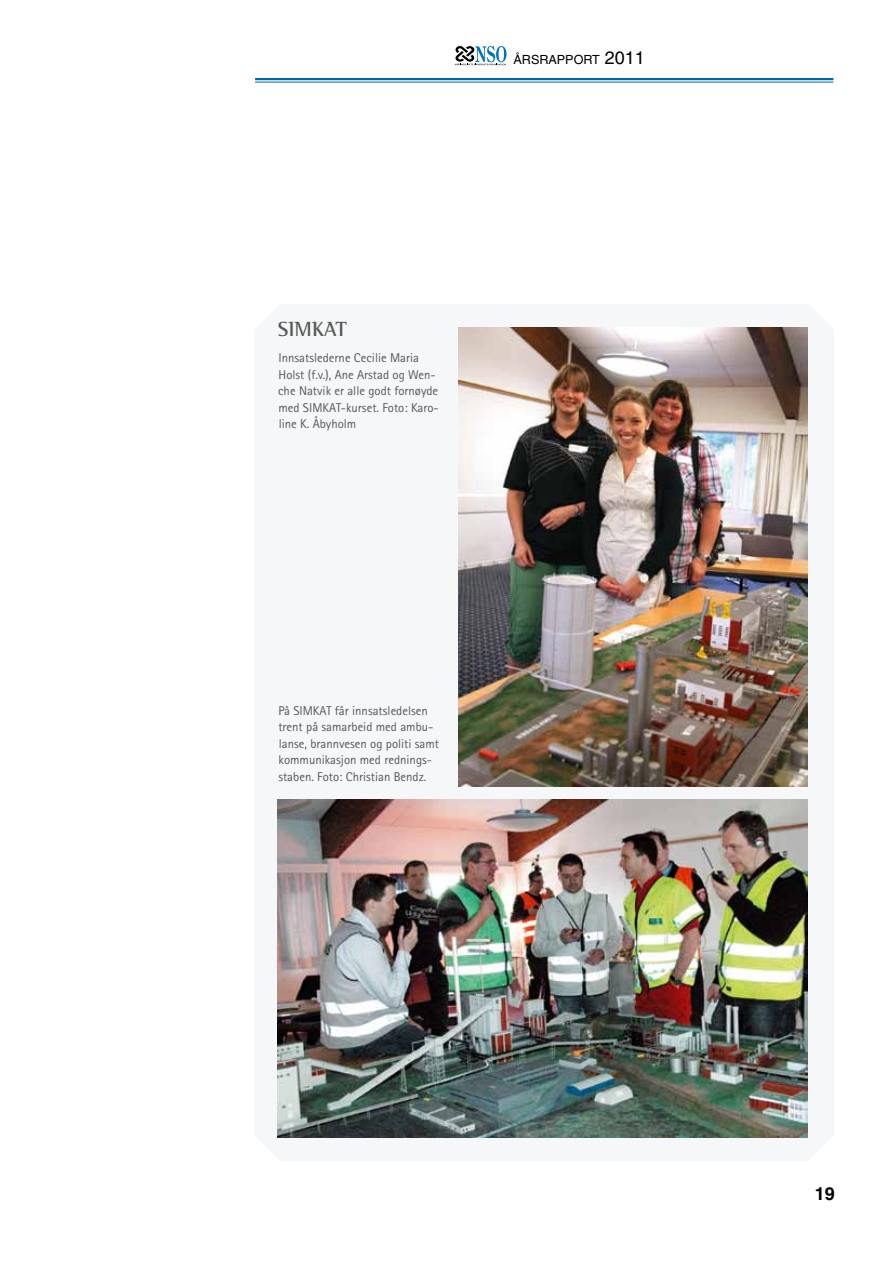
<style>
.page{position:relative;width:893px;height:1263px;background:#fff}
.page>*{position:absolute;margin:0;border:0;box-sizing:border-box;transform-origin:0 0}
.t1{font:700 21px "Rotis Semi Serif";color:#575756}
.t2{font:700 18px "Helvetica";color:#000}
.t3{font:12.75px/16.5px "Rotis Sans Serif Std";color:#575756}
.t4{font:12.6px "Helvetica";color:#000}
.s1{font-size:18px}
</style>
<div class="page">
<hr style="left:255px;top:78px;width:578px;height:2px;background:#0067a1">
<hr style="left:255px;top:82px;width:578px;height:1px;background:#0067a1">
<svg style="left:454px;top:45px;width:52px;height:20px"></svg>
<img style="left:278px;top:800px;width:530px;height:337px">
<img style="left:458px;top:327px;width:350px;height:460px">
<p class="t4" style="left:513px;top:52px;width:133px">ÅRSRAPPORT <span class="s1">2011</span></p>
<h1 class="t1" style="left:278px;top:317px;width:70px">SIMKAT</h1>
<p class="t3" style="left:278px;top:349px;width:162px">Innsatslederne Cecilie Maria<br>Holst (f.v.), Ane Arstad og Wen&shy;che Natvik er alle godt fornøyde med SIMKAT-kurset. Foto: Karo&shy;line K. Åbyholm</p>
<p class="t3" style="left:278px;top:702px;width:162px">På SIMKAT får innsatsledelsen trent på samarbeid med ambu&shy;lanse, brannvesen og politi samt kommunikasjon med rednings&shy;staben. Foto: Christian Bendz.</p>
<h2 class="t2" style="left:815px;top:1183px;width:22px">19</h2>
</div>
